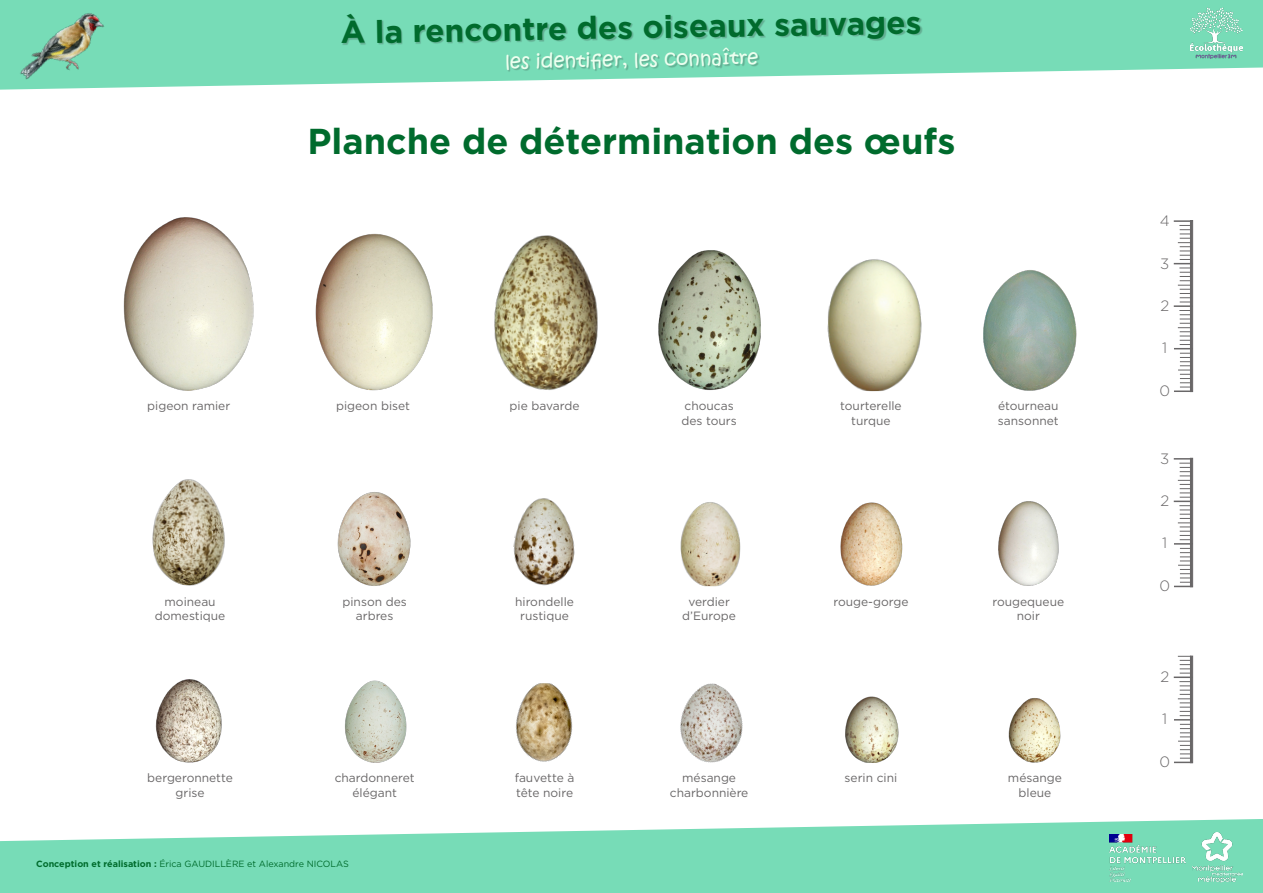
<style>
.page{position:relative;width:1263px;height:893px;background:#fff}
.page>*{position:absolute;margin:0;border:0;box-sizing:border-box;transform-origin:0 0}
.t1{font:700 36px "Gotham";color:#006b2d}
.t2{font:700 31.5px "Gotham";color:#006b2d}
.t3{font:19.5px "Kristen ITC";color:#edffef}
.t4{font:300 15px "Gotham";color:#696768}
.t5{font:12px/14.4px "Gotham";color:#696768;text-align:center}
.t6{font:9px "Gotham";color:#006c2d}
.s1{font-weight:700}
</style>
<div class="page">
<svg style="left:0;top:819px;width:1263px;height:74px;fill:#77dcb7"></svg>
<svg style="left:127px;top:0;width:1136px;height:88px;fill:#77dcb7"></svg>
<div style="left:342px;top:15px;width:580px;height:58px;background:#231f20;opacity:.24"></div>
<img style="left:1190px;top:8px;width:52px;height:51px">
<img style="left:1110px;top:835px;width:75px;height:47px">
<img style="left:1192px;top:832px;width:51px;height:51px">
<img style="left:0;top:0;width:127px;height:90px">
<img style="left:513px;top:498px;width:62px;height:88px">
<img style="left:152px;top:479px;width:73px;height:107px">
<img style="left:337px;top:492px;width:74px;height:94px">
<img style="left:315px;top:233px;width:118px;height:158px">
<img style="left:123px;top:217px;width:131px;height:174px">
<img style="left:658px;top:250px;width:103px;height:140px">
<img style="left:494px;top:235px;width:104px;height:155px">
<img style="left:827px;top:259px;width:95px;height:132px">
<img style="left:983px;top:270px;width:94px;height:121px">
<img style="left:345px;top:680px;width:62px;height:83px">
<img style="left:1008px;top:698px;width:53px;height:65px">
<img style="left:840px;top:502px;width:63px;height:84px">
<img style="left:155px;top:679px;width:67px;height:84px">
<img style="left:680px;top:683px;width:63px;height:80px">
<img style="left:998px;top:501px;width:61px;height:85px">
<img style="left:845px;top:697px;width:54px;height:66px">
<img style="left:680px;top:502px;width:60px;height:84px">
<img style="left:516px;top:683px;width:57px;height:79px">
<svg style="left:1174px;top:220px;width:19px;height:172px"></svg>
<svg style="left:1174px;top:458px;width:19px;height:129px"></svg>
<svg style="left:1174px;top:656px;width:19px;height:107px"></svg>
<h2 class="t2" style="left:340px;top:11px;width:582px;rotate:-1deg">À la rencontre des oiseaux sauvages</h2>
<h3 class="t3" style="left:505px;top:49px;width:255px;rotate:-1deg">les identifi er, les connaître</h3>
<p class="t1" style="left:308px;top:118px;width:649px">Planche de détermination des œufs</p>
<p class="t5" style="left:147px;top:399px;width:84px">pigeon ramier</p>
<p class="t5" style="left:336px;top:399px;width:75px">pigeon biset</p>
<p class="t5" style="left:684px;top:399px;width:51px">choucas</p>
<p class="t5" style="left:681px;top:413px;width:57px">des tours</p>
<p class="t5" style="left:510px;top:399px;width:71px">pie bavarde</p>
<p class="t5" style="left:840px;top:399px;width:63px">tourterelle turque</p>
<p class="t5" style="left:998px;top:399px;width:62px">étourneau</p>
<p class="t5" style="left:998px;top:413px;width:62px">sansonnet</p>
<p class="t5" style="left:165px;top:594px;width:53px">moineau</p>
<p class="t5" style="left:155px;top:609px;width:72px">domestique</p>
<p class="t5" style="left:342px;top:594px;width:66px">pinson des arbres</p>
<p class="t5" style="left:515px;top:594px;width:60px">hirondelle</p>
<p class="t5" style="left:833px;top:594px;width:77px">rouge-gorge</p>
<p class="t5" style="left:520px;top:609px;width:50px">rustique</p>
<p class="t5" style="left:688px;top:594px;width:43px">verdier</p>
<p class="t5" style="left:682px;top:609px;width:55px">d’Europe</p>
<p class="t5" style="left:992px;top:594px;width:73px">rougequeue</p>
<p class="t5" style="left:1017px;top:609px;width:25px">noir</p>
<p class="t5" style="left:147px;top:771px;width:87px">bergeronnette</p>
<p class="t5" style="left:176px;top:785px;width:31px">grise</p>
<p class="t5" style="left:335px;top:771px;width:81px">chardonneret</p>
<p class="t5" style="left:352px;top:785px;width:46px">élégant</p>
<p class="t5" style="left:515px;top:771px;width:61px">fauvette à</p>
<p class="t5" style="left:516px;top:785px;width:59px">tête noire</p>
<p class="t5" style="left:682px;top:771px;width:55px">mésange</p>
<p class="t5" style="left:670px;top:785px;width:80px">charbonnière</p>
<p class="t5" style="left:845px;top:771px;width:54px">serin cini</p>
<p class="t5" style="left:1008px;top:771px;width:55px">mésange</p>
<p class="t5" style="left:1018px;top:785px;width:34px">bleue</p>
<p class="t6" style="left:36px;top:858px;width:314px"><span class="s1">Conception et réalisation :</span> Érica GAUDILLÈRE et Alexandre NICOLAS</p>
<p class="t4" style="left:1160px;top:211px;width:11px">4</p>
<p class="t4" style="left:1160px;top:254px;width:11px">3</p>
<p class="t4" style="left:1160px;top:296px;width:10px">2</p>
<p class="t4" style="left:1162px;top:338px;width:7px">1</p>
<p class="t4" style="left:1159px;top:381px;width:12px">0</p>
<p class="t4" style="left:1160px;top:449px;width:11px">3</p>
<p class="t4" style="left:1160px;top:491px;width:10px">2</p>
<p class="t4" style="left:1162px;top:533px;width:7px">1</p>
<p class="t4" style="left:1159px;top:576px;width:12px">0</p>
<p class="t4" style="left:1160px;top:667px;width:10px">2</p>
<p class="t4" style="left:1162px;top:709px;width:7px">1</p>
<p class="t4" style="left:1159px;top:752px;width:12px">0</p>
</div>
